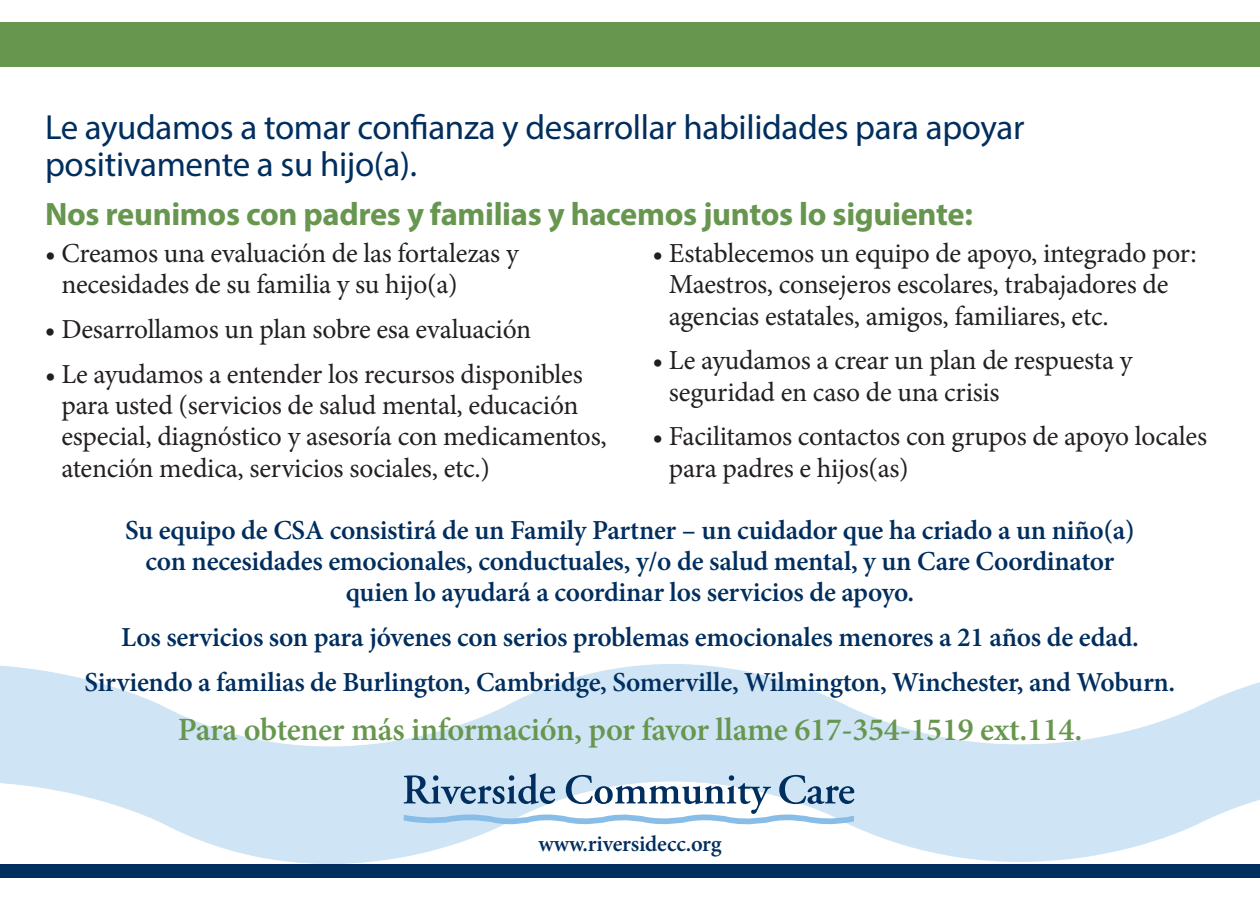
<style>
.page{position:relative;width:1260px;height:900px;background:#fff}
.page>*{position:absolute;margin:0;border:0;box-sizing:border-box;transform-origin:0 0}
.t1{font:35px/37.5px "Myriad Pro";letter-spacing:-.01em;color:#002e5e}
.t2{font:600 32.5px "Minion Pro";letter-spacing:-.01em;color:#67964f}
.t3{font:700 32.5px "Myriad Pro";letter-spacing:-.01em;color:#67964f}
.t4{font:27.5px/31.2px "Minion Pro";letter-spacing:-.01em;color:#231f20}
.t5{font:600 27.5px/31.2px "Minion Pro";letter-spacing:-.01em;color:#002e5e;text-align:center}
.t6{font:600 22.5px "Minion Pro";letter-spacing:-.01em;color:#002e5e}
</style>
<div class="page">
<img style="left:0;top:664px;width:1260px;height:200px">
<div style="left:0;top:22px;width:1260px;height:46px;background:#67964f"></div>
<div style="left:0;top:864px;width:1260px;height:13px;background:#002e5e"></div>
<svg style="left:404px;top:773px;width:450px;height:54px"></svg>
<p class="t1" style="left:45px;top:108px;width:981px">Le ayudamos a tomar confianza y desarrollar habilidades para apoyar positivamente a su hijo(a).</p>
<p class="t3" style="left:45px;top:193px;width:929px">Nos reunimos con padres y familias y hacemos juntos lo siguiente:</p>
<p class="t4" style="left:61px;top:238px;width:459px;text-indent:-16px">• Creamos una evaluación de las fortalezas y necesidades de su familia y su hijo(a)</p>
<p class="t4" style="left:45px;top:314px;width:488px">• Desarrollamos un plan sobre esa evaluación</p>
<p class="t4" style="left:61px;top:359px;width:547px;text-indent:-16px">• Le ayudamos a entender los recursos disponibles para usted (servicios de salud mental, educación especial, diagnóstico y asesoría con medicamentos, atención medica, servicios sociales, etc.)</p>
<p class="t4" style="left:669px;top:238px;width:529px;text-indent:-16px">• Establecemos un equipo de apoyo, integrado por:<br>Maestros, consejeros escolares, trabajadores de agencias estatales, amigos, familiares, etc.</p>
<p class="t4" style="left:669px;top:345px;width:465px;text-indent:-16px">• Le ayudamos a crear un plan de respuesta y seguridad en caso de una crisis</p>
<p class="t4" style="left:669px;top:421px;width:540px;text-indent:-16px">• Facilitamos contactos con grupos de apoyo locales para padres e hijos(as)</p>
<p class="t5" style="left:125px;top:514px;width:1011px">Su equipo de CSA consistirá de un Family Partner – un cuidador que ha criado a un niño(a) con necesidades emocionales, conductuales, y/o de salud mental, y un Care Coordinator quien lo ayudará a coordinar los servicios de apoyo.</p>
<p class="t5" style="left:121px;top:622px;width:1019px">Los servicios son para jóvenes con serios problemas emocionales menores a 21 años de edad.</p>
<p class="t5" style="left:85px;top:666px;width:1092px">Sirviendo a familias de Burlington, Cambridge, Somerville, Wilmington, Winchester, and Woburn.</p>
<p class="t2" style="left:178px;top:707px;width:906px">Para obtener más información, por favor llame 617-354-1519 ext.114.</p>
<p class="t6" style="left:538px;top:828px;width:185px">www.riversidecc.org</p>
</div>
